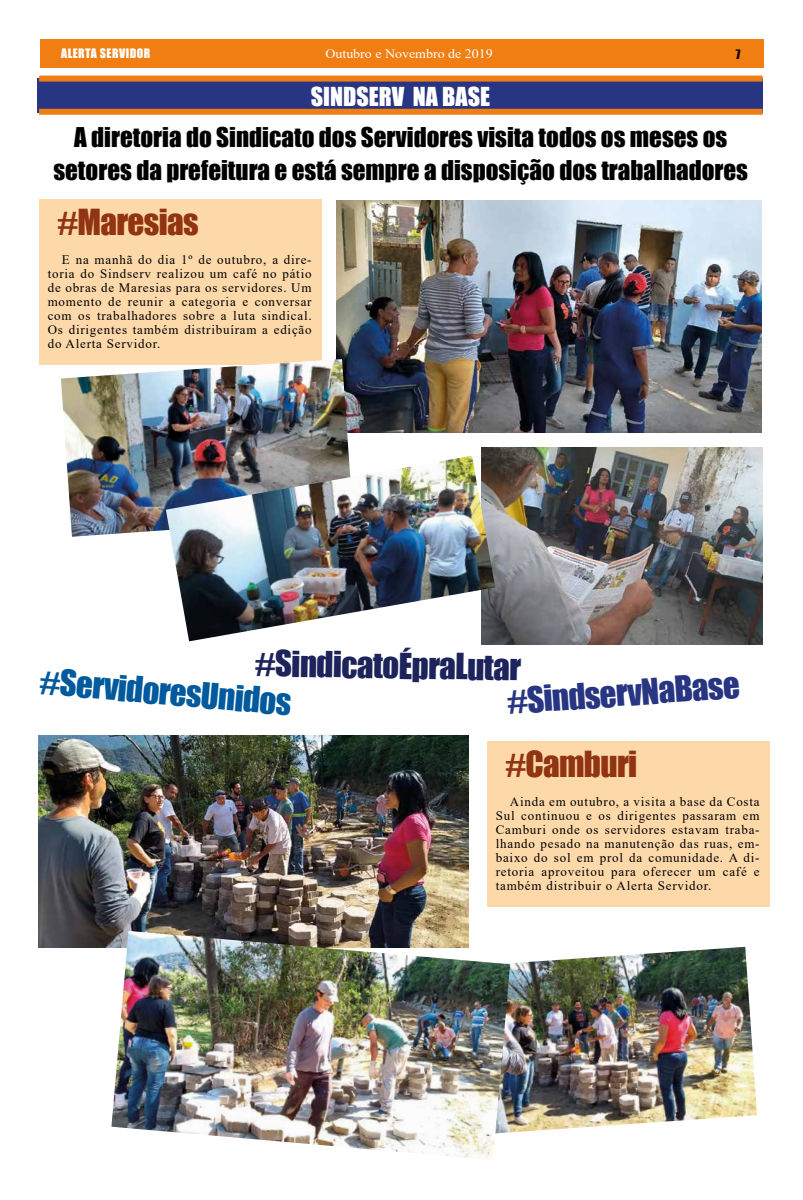
<style>
.page{position:relative;width:803px;height:1200px;background:#fff}
.page>*{position:absolute;margin:0;border:0;box-sizing:border-box;transform-origin:0 0}
.t1{font:33px "Impact";color:#1d235b}
.t2{font:33px "Impact";letter-spacing:-.02em;color:#913412}
.t3{font:33px "Impact";color:#005a9d}
.t4{font:33px "Impact";color:#283583}
.t5{font:25px/33px "Impact";color:#000;text-align:center}
.t6{font:24px "Impact";color:#fff}
.t7{font:13px/14px "Times New Roman";letter-spacing:.06em;color:#000;text-align:justify}
.t8{font:13px "Times New Roman";color:#fff;scale:1.07 1}
.t9{font:12px "Impact";letter-spacing:.04em;color:#fff}
.t10{font:12px "Impact";color:#000}
</style>
<div class="page">
<div style="left:40px;top:40px;width:723px;height:28px;background:#f17e13"></div>
<img style="left:510px;top:946px;width:246px;height:187px">
<img style="left:38px;top:735px;width:430px;height:211px">
<div style="left:38px;top:79px;width:724px;height:34px;background:#283583"></div>
<div style="left:39px;top:199px;width:282px;height:165px;background:#fdd9aa"></div>
<div style="left:487px;top:741px;width:281px;height:165px;background:#fdd9aa"></div>
<div style="left:39px;top:76px;width:723px;height:6px;background:#ef7e16"></div>
<div style="left:39px;top:109px;width:723px;height:6px;background:#ef7e16"></div>
<img style="left:336px;top:200px;width:425px;height:232px">
<img style="left:61px;top:359px;width:292px;height:177px">
<img style="left:481px;top:448px;width:281px;height:196px">
<img style="left:166px;top:455px;width:329px;height:186px">
<img style="left:111px;top:930px;width:399px;height:229px">
<p class="t9" style="left:61px;top:44px;width:91px">ALERTA SERVIDOR</p>
<p class="t8" style="left:325px;top:45px;width:158px">Outubro e Novembro de 2019</p>
<p class="t10" style="left:735px;top:45px;width:6px">7</p>
<h3 class="t6" style="left:310px;top:78px;width:181px">SINDSERV NA BASE</h3>
<h2 class="t5" style="left:53px;top:120px;width:695px">A diretoria do Sindicato dos Servidores visita todos os meses os setores da prefeitura e está sempre a disposição dos trabalhadores</h2>
<h1 class="t2" style="left:57px;top:197px;width:143px">#Maresias</h1>
<p class="t7" style="left:48px;top:252px;width:265px;text-indent:14px">E na manhã do dia 1º de outubro, a dire&shy;toria do Sindserv realizou um café no pátio de obras de Maresias para os servidores. Um momento de reunir a categoria e conversar com os trabalhadores sobre a luta sindical.<br>Os dirigentes também distribuíram a edição do Alerta Servidor.</p>
<h1 class="t1" style="left:255px;top:637px;width:267px;rotate:1deg">#SindicatoÉpraLutar</h1>
<h1 class="t3" style="left:42px;top:655px;width:254px;rotate:5deg">#ServidoresUnidos</h1>
<h1 class="t4" style="left:505px;top:675px;width:234px;rotate:-4deg">#SindservNaBase</h1>
<h1 class="t2" style="left:505px;top:738px;width:133px">#Camburi</h1>
<p class="t7" style="left:495px;top:794px;width:265px;text-indent:14px">Ainda em outubro, a visita a base da Costa Sul continuou e os dirigentes passaram em Camburi onde os servidores estavam traba&shy;lhando pesado na manutenção das ruas, em&shy;baixo do sol em prol da comunidade. A di&shy;retoria aproveitou para oferecer um café e também distribuir o Alerta Servidor.</p>
</div>
